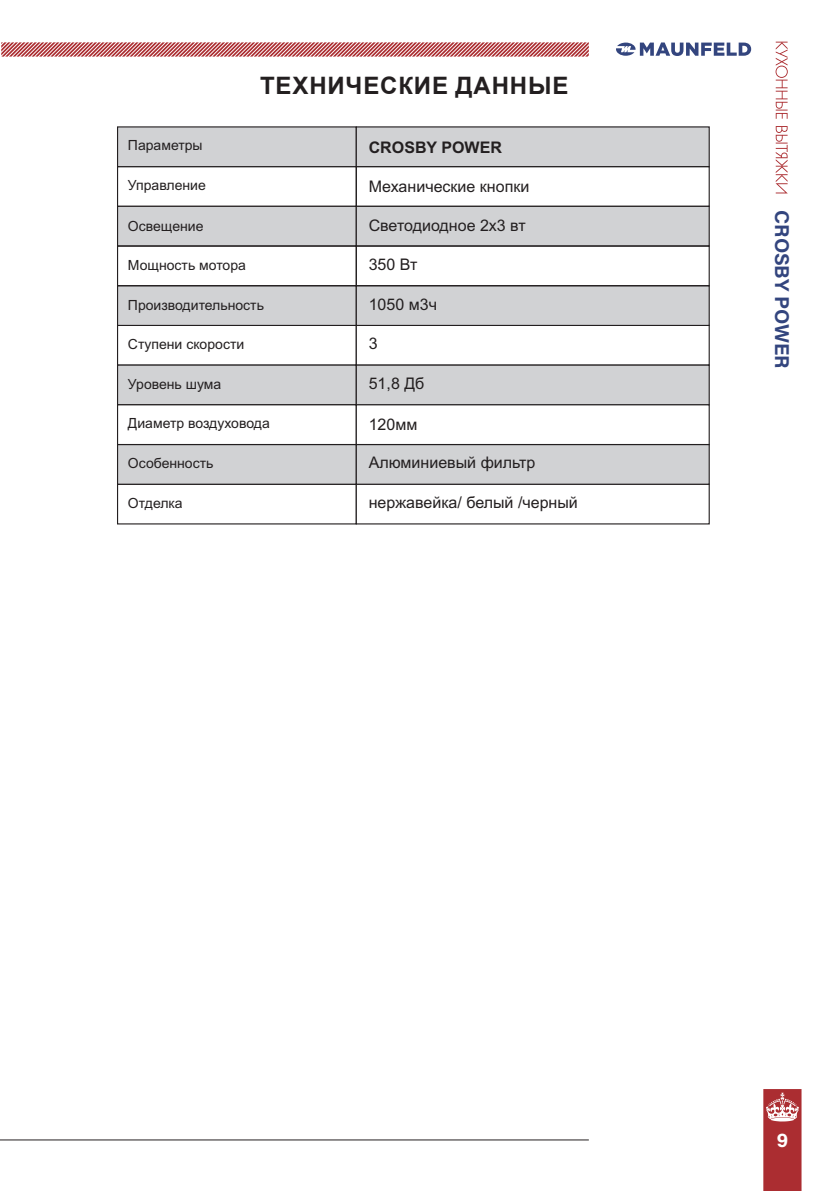
<style>
.page{position:relative;width:840px;height:1191px;background:#fff}
.page>*{position:absolute;margin:0;border:0;box-sizing:border-box;transform-origin:0 0}
.t1{font:700 24px "Arial";letter-spacing:.035em;color:#231f20}
.t2{font:700 20px "Acumin Pro";letter-spacing:-.005em;color:#33457e}
.t3{font:700 20px "Acumin Pro";color:#fff}
.t4{font:16px "Arial";color:#231f20}
.t5{font:700 16px "Arial";color:#231f20}
.t6{font:14px "Arial";color:#231f20}
</style>
<div class="page">
<svg style="left:763px;top:1089px;width:38px;height:102px;background:#b34246"></svg>
<hr style="left:0;top:1139px;width:588px;height:1px;background:#231f20">
<svg style="left:775px;top:42px;width:12px;height:151px"></svg>
<svg style="left:1px;top:42px;width:587px;height:15px;background:#cb7e80"></svg>
<svg style="left:616px;top:42px;width:134px;height:14px"></svg>
<div style="left:117px;top:444px;width:239px;height:40px;background:#d1d2d4"></div>
<div style="left:117px;top:444px;width:239px;height:41px;border:1px solid #231f20"></div>
<div style="left:355px;top:444px;width:354px;height:41px;background:#d1d2d4;border:1px solid #231f20"></div>
<div style="left:117px;top:286px;width:239px;height:39px;background:#d1d2d4"></div>
<div style="left:117px;top:285px;width:239px;height:41px;border:1px solid #231f20"></div>
<div style="left:117px;top:365px;width:239px;height:40px;background:#d1d2d4"></div>
<div style="left:117px;top:364px;width:239px;height:41px;border:1px solid #231f20"></div>
<div style="left:117px;top:404px;width:239px;height:41px;border:1px solid #231f20"></div>
<div style="left:355px;top:285px;width:354px;height:41px;background:#d1d2d4;border:1px solid #231f20"></div>
<div style="left:355px;top:364px;width:354px;height:41px;background:#d1d2d4;border:1px solid #231f20"></div>
<div style="left:355px;top:404px;width:354px;height:41px;background:#fff;border:1px solid #231f20"></div>
<svg style="left:117px;top:165px;width:593px;height:122px"></svg>
<div style="left:355px;top:206px;width:354px;height:41px;background:#d1d2d4;border:1px solid #231f20"></div>
<div style="left:355px;top:245px;width:354px;height:41px;border:1px solid #231f20"></div>
<div style="left:117px;top:127px;width:239px;height:40px;background:#d1d2d4"></div>
<div style="left:117px;top:126px;width:239px;height:41px;border:1px solid #231f20"></div>
<div style="left:355px;top:126px;width:354px;height:41px;background:#d1d2d4;border:1px solid #231f20"></div>
<h1 class="t1" style="left:260px;top:69px;width:310px">ТЕХНИЧЕСКИЕ ДАННЫЕ</h1>
<p class="t6" style="left:128px;top:140px;width:76px">Параметры</p>
<p class="t5" style="left:368px;top:138px;width:135px">CROSBY POWER</p>
<p class="t6" style="left:128px;top:180px;width:79px">Управление</p>
<p class="t6" style="left:128px;top:220px;width:77px">Освещение</p>
<p class="t6" style="left:128px;top:260px;width:119px">Мощность мотора</p>
<p class="t6" style="left:128px;top:299px;width:137px">Производительность</p>
<p class="t6" style="left:128px;top:339px;width:118px">Стyпени скорости</p>
<p class="t6" style="left:128px;top:378px;width:95px">Уровень шума</p>
<p class="t6" style="left:128px;top:418px;width:143px">Диаметр воздуховода</p>
<p class="t6" style="left:128px;top:458px;width:87px">Особенность</p>
<p class="t6" style="left:128px;top:498px;width:56px">Отделка</p>
<p class="t4" style="left:368px;top:180px;width:162px">Механические кнопки</p>
<p class="t4" style="left:368px;top:219px;width:158px">Светодиодное 2х3 вт</p>
<p class="t4" style="left:368px;top:258px;width:50px">350 Вт</p>
<p class="t4" style="left:368px;top:298px;width:70px">1050 м3ч</p>
<p class="t4" style="left:368px;top:338px;width:10px">3</p>
<p class="t4" style="left:368px;top:378px;width:57px">51,8 Дб</p>
<p class="t4" style="left:368px;top:418px;width:50px">120мм</p>
<p class="t4" style="left:368px;top:457px;width:168px">Алюминиевый фильтр</p>
<p class="t4" style="left:368px;top:496px;width:210px">нержавейка/ белый /черный</p>
<h2 class="t2" style="left:795px;top:210px;width:160px;rotate:90deg">CROSBY POWER</h2>
<h2 class="t3" style="left:776px;top:1126px;width:13px">9</h2>
</div>
